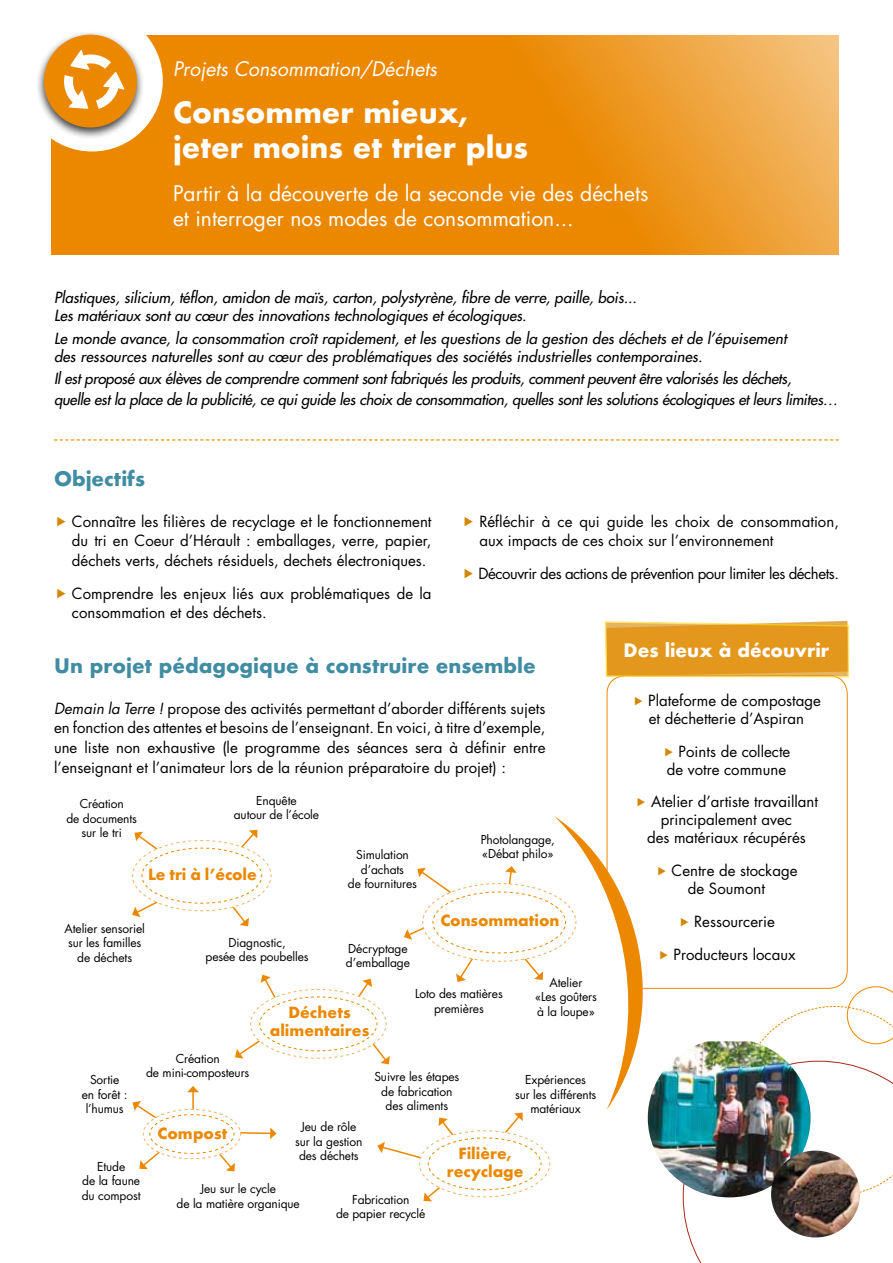
<style>
.page{position:relative;width:893px;height:1263px;background:#fff}
.page>*{position:absolute;margin:0;border:0;box-sizing:border-box;transform-origin:0 0}
.t1{font:700 28.5px/34.5px "Futura";color:#fff}
.t2{font:21px/25.5px "Futura";color:#fff}
.t3{font:700 19.5px "Futura";color:#408ca3}
.t4{font:italic 19.5px "Futura";color:#fff}
.t5{font:700 18px "Futura";color:#fff}
.t6{font:15px/19.5px "Futura";color:#000}
.t7{font:italic 15px/18px "Futura";color:#000}
.t8{font:700 15px/18px "Futura";color:#eb8800;text-align:center}
.t9{font:15px "Futura";letter-spacing:-.03em;color:#000}
.t10{font:12px/14.4px "Futura";letter-spacing:-.01em;color:#000;text-align:center}
.s1{font-style:italic}
</style>
<div class="page">
<svg style="left:683px;top:986px;width:210px;height:277px"></svg>
<svg style="left:51px;top:35px;width:788px;height:220px;background:#ec9013"></svg>
<div style="left:21px;top:10px;width:142px;height:141px;background:#fff;border-radius:50%"></div>
<svg style="left:54px;top:439px;width:785px;height:1px"></svg>
<svg style="left:604px;top:620px;width:246px;height:58px;background:#e6a232"></svg>
<div style="left:36px;top:31px;width:109px;height:109px;background:#000;opacity:.75"></div>
<div style="left:44px;top:35px;width:93px;height:93px;background:#eb8800;border-radius:50%"></div>
<svg style="left:64px;top:50px;width:60px;height:59px"></svg>
<img style="left:649px;top:1041px;width:162px;height:156px">
<img style="left:771px;top:1150px;width:89px;height:87px">
<svg style="left:132px;top:816px;width:517px;height:385px"></svg>
<h3 class="t4" style="left:173px;top:55px;width:265px">Projets Consommation/Déchets</h3>
<h1 class="t1" style="left:173px;top:95px;width:356px">Consommer mieux, jeter moins et trier plus</h1>
<h2 class="t2" style="left:173px;top:180px;width:477px">Partir à la découverte de la seconde vie des déchets et interroger nos modes de consommation...</h2>
<p class="t7" style="left:54px;top:289px;width:584px">Plastiques, silicium, téflon, amidon de maïs, carton, polystyrène, fibre de verre, paille, bois...<br>Les matériaux sont au cœur des innovations technologiques et écologiques.</p>
<p class="t7" style="left:54px;top:329px;width:734px">Le monde avance, la consommation croît rapidement, et les questions de la gestion des déchets et de l’épuisement des ressources naturelles sont au cœur des problématiques des sociétés industrielles contemporaines.</p>
<p class="t7" style="left:54px;top:368px;width:785px;line-height:21px">Il est proposé aux élèves de comprendre comment sont fabriqués les produits, comment peuvent être valorisés les déchets,<br>quelle est la place de la publicité, ce qui guide les choix de consommation, quelles sont les solutions écologiques et leurs limites…</p>
<h3 class="t3" style="left:54px;top:464px;width:92px">Objectifs</h3>
<p class="t6" style="left:72px;top:511px;width:361px;text-align:justify">Connaître les filières de recyclage et le fonctionnement du tri en Coeur d’Hérault : emballages, verre, papier, déchets verts, déchets résiduels, dechets électroniques.</p>
<p class="t6" style="left:72px;top:583px;width:361px">Comprendre les enjeux liés aux problématiques de la consommation et des déchets.</p>
<p class="t6" style="left:479px;top:511px;width:361px">Réfléchir à ce qui guide les choix de consommation, aux impacts de ces choix sur l’environnement</p>
<p class="t9" style="left:478px;top:563px;width:362px">Découvrir des actions de prévention pour limiter les déchets.</p>
<h3 class="t3" style="left:54px;top:651px;width:483px">Un projet pédagogique à construire ensemble</h3>
<p class="t6" style="left:54px;top:698px;width:493px;text-align:justify"><span class="s1">Demain la Terre !</span> propose des activités permettant d’aborder différents sujets en fonction des attentes et besoins de l’enseignant. En voici, à titre d’exemple, une liste non exhaustive (le programme des séances sera à définir entre l’enseignant et l’animateur lors de la réunion préparatoire du projet) :</p>
<p class="t10" style="left:66px;top:796px;width:72px">Création<br>de documents sur le tri</p>
<p class="t10" style="left:234px;top:793px;width:87px">Enquête<br>autour de l’école</p>
<p class="t10" style="left:481px;top:832px;width:76px;text-align:left">Photolangage, «Débat philo»</p>
<p class="t10" style="left:348px;top:847px;width:71px">Simulation d’achats<br>de fournitures</p>
<p class="t8" style="left:148px;top:865px;width:110px">Le tri à l’école</p>
<p class="t10" style="left:65px;top:921px;width:82px">Atelier sensoriel sur les familles de déchets</p>
<p class="t10" style="left:206px;top:935px;width:104px">Diagnostic,<br>pesée des poubelles</p>
<p class="t10" style="left:346px;top:941px;width:66px;text-align:left">Décryptage d’emballage</p>
<p class="t8" style="left:440px;top:911px;width:121px">Consommation</p>
<p class="t8" style="left:270px;top:1003px;width:101px">Déchets alimentaires</p>
<p class="t10" style="left:415px;top:986px;width:89px">Loto des matières premières</p>
<p class="t10" style="left:535px;top:975px;width:63px">Atelier<br>«Les goûters à la loupe»</p>
<p class="t10" style="left:82px;top:1073px;width:47px">Sortie<br>en forêt : l’humus</p>
<p class="t10" style="left:146px;top:1051px;width:105px">Création<br>de mini-composteurs</p>
<p class="t10" style="left:374px;top:1069px;width:86px">Suivre les étapes de fabrication des aliments</p>
<p class="t10" style="left:515px;top:1073px;width:83px">Expériences<br>sur les différents matériaux</p>
<p class="t10" style="left:82px;top:1159px;width:60px">Etude<br>de la faune du compost</p>
<p class="t8" style="left:157px;top:1125px;width:72px">Compost</p>
<p class="t10" style="left:295px;top:1119px;width:69px">Jeu de rôle sur la gestion des déchets</p>
<p class="t10" style="left:177px;top:1181px;width:125px">Jeu sur le cycle<br>de la matière organique</p>
<p class="t10" style="left:336px;top:1192px;width:91px">Fabrication<br>de papier recyclé</p>
<p class="t8" style="left:447px;top:1144px;width:78px">Filière, recyclage</p>
<p class="t5" style="left:624px;top:637px;width:207px">Des lieux à découvrir</p>
<p class="t6" style="left:648px;top:691px;width:174px;line-height:18px">Plateforme de compostage et déchetterie d’Aspiran</p>
<p class="t6" style="left:667px;top:742px;width:125px;line-height:18px;text-align:right">Points de collecte de votre commune</p>
<p class="t6" style="left:651px;top:792px;width:168px">Atelier d’artiste travaillant</p>
<p class="t6" style="left:661px;top:810px;width:133px">principalement avec</p>
<p class="t6" style="left:647px;top:828px;width:160px">des matériaux récupérés</p>
<p class="t6" style="left:688px;top:861px;width:111px;line-height:18px;text-indent:-16px">Centre de stockage de Soumont</p>
<p class="t6" style="left:673px;top:905px;width:123px;line-height:32.7px;text-align:center">Ressourcerie<br>Producteurs locaux</p>
</div>
